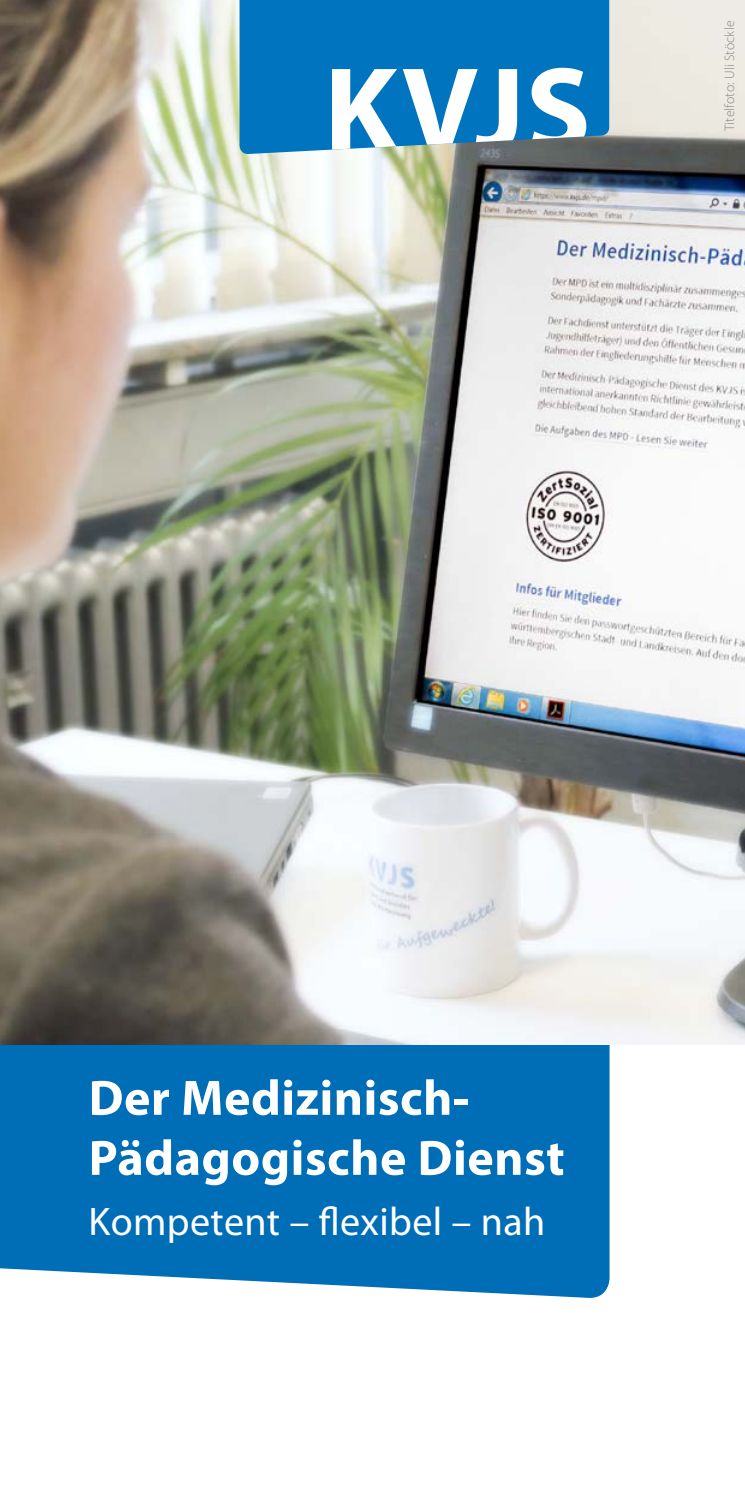
<style>
.page{position:relative;width:745px;height:1489px;background:#fff}
.page>*{position:absolute;margin:0;border:0;box-sizing:border-box;transform-origin:0 0}
._0-Hadlilne{font:700 50px/60px "Myriad Pro";letter-spacing:.01em;color:#fff}
._3-Copytext{font:40px "Myriad Pro";letter-spacing:.01em;color:#fff}
.t1{font:300 13.75px "Myriad Pro";letter-spacing:.01em;color:#868786}
</style>
<div class="page">
<div style="left:0;top:1044px;width:610px;height:254px;background:#006db7"></div>
<img style="left:0;top:0;width:744px;height:1044px">
<div style="left:239px;top:0;width:369px;height:154px;background:#0074be"></div>
<svg style="left:185px;top:62px;width:401px;height:90px"></svg>
<p class="t1" style="left:720px;top:131px;width:112px;rotate:-90deg">Titelfoto: Uli Stöckle</p>
<h1 class="_0-Hadlilne" style="left:89px;top:1066px;width:477px">Der Medizinisch-<br>Pädagogische Dienst</h1>
<p class="_3-Copytext" style="left:89px;top:1196px;width:458px">Kompetent – flexibel – nah</p>
</div>
